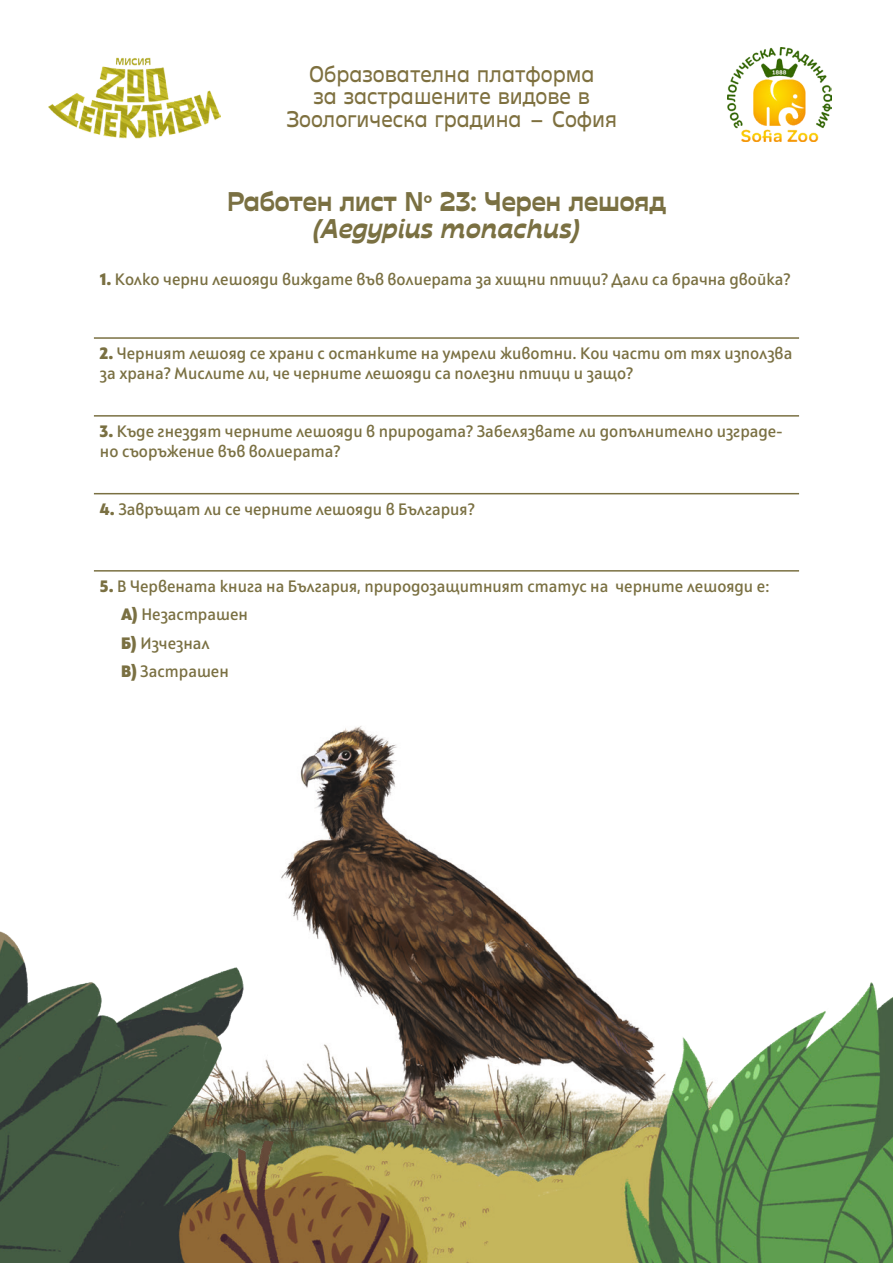
<style>
.page{position:relative;width:893px;height:1263px;background:#fff}
.page>*{position:absolute;margin:0;border:0;box-sizing:border-box;transform-origin:0 0}
.Headline{font:700 27px/27px "Stadio Now Text";color:#7a7042;text-align:center}
.t1{font:22.5px/22.5px "Stadio Now Text";color:#7e703f;text-align:center}
.Body_text{font:600 16.5px/19.8px "Squad";color:#7a7042}
.s1{font-style:italic}
.s2{font-weight:800}
</style>
<div class="page">
<img style="left:727px;top:48px;width:104px;height:94px">
<hr style="left:94px;top:337px;width:705px;height:2px;background:#7a7042">
<hr style="left:94px;top:415px;width:705px;height:2px;background:#7a7042">
<hr style="left:94px;top:493px;width:705px;height:1px;background:#7a7042">
<hr style="left:94px;top:570px;width:705px;height:2px;background:#7a7042">
<img style="left:281px;top:726px;width:237px;height:187px">
<img style="left:0;top:913px;width:893px;height:350px">
<img style="left:49px;top:57px;width:171px;height:81px">
<h2 class="t1" style="left:286px;top:62px;width:332px">Образователна платформа<br>за застрашените видове в<br>Зоологическа градина – София</h2>
<p class="Headline" style="left:227px;top:187px;width:440px">Работен лист № 23: Черен лешояд <span class="s1">(Aegypius monachus)</span></p>
<p class="Body_text" style="left:100px;top:269px;width:692px"><span class="s2">1.</span> Колко черни лешояди виждате във волиерата за хищни птици? Дали са брачна двойка?</p>
<p class="Body_text" style="left:100px;top:344px;width:694px"><span class="s2">2.</span> Черният лешояд се храни с останките на умрели животни. Кои части от тях използва за храна? Мислите ли, че черните лешояди са полезни птици и защо?</p>
<p class="Body_text" style="left:100px;top:421px;width:684px"><span class="s2">3.</span> Къде гнездят черните лешояди в природата? Забелязвате ли допълнително изграде&shy;но съоръжение във волиерата?</p>
<p class="Body_text" style="left:100px;top:499px;width:376px"><span class="s2">4.</span> Завръщат ли се черните лешояди в България?</p>
<p class="Body_text" style="left:100px;top:576px;width:671px"><span class="s2">5.</span> В Червената книга на България, природозащитният статус на черните лешояди е:</p>
<p class="Body_text" style="left:121px;top:605px;width:128px"><span class="s2">А)</span> Незастрашен</p>
<p class="Body_text" style="left:121px;top:633px;width:90px"><span class="s2">Б)</span> Изчезнал</p>
<p class="Body_text" style="left:121px;top:661px;width:109px"><span class="s2">В)</span> Застрашен</p>
</div>
